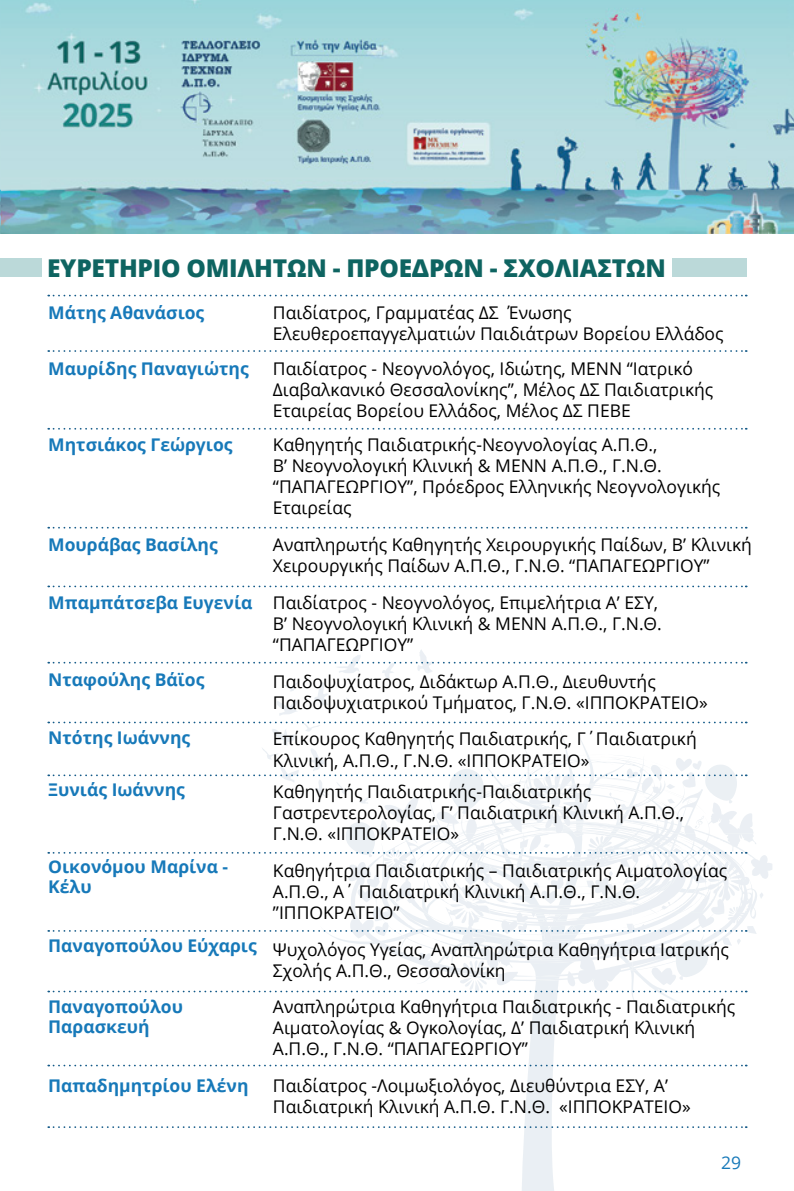
<style>
.page{position:relative;width:794px;height:1191px;background:#fff}
.page>*{position:absolute;margin:0;border:0;box-sizing:border-box;transform-origin:0 0}
.t1{font:800 24.5px "Open Sans";letter-spacing:-.01em;color:#0e6461}
.t2{font:17.5px/21px "Open Sans";color:#000}
.t3{font:700 17.5px/19.2px "Open Sans";color:#1779b9}
.t4{font:17.5px "Open Sans";color:#1779b9}
</style>
<div class="page">
<svg style="left:380px;top:735px;width:367px;height:200px"></svg>
<svg style="left:319px;top:919px;width:407px;height:272px"></svg>
<img style="left:284px;top:650px;width:150px;height:41px">
<img style="left:632px;top:803px;width:46px;height:15px">
<img style="left:490px;top:803px;width:142px;height:30px">
<img style="left:632px;top:833px;width:98px;height:58px">
<img style="left:490px;top:911px;width:129px;height:79px">
<img style="left:280px;top:754px;width:457px;height:49px">
<div style="left:0;top:258px;width:42px;height:19px;background:#bbd9d9"></div>
<div style="left:672px;top:258px;width:74px;height:19px;background:#bbd9d9"></div>
<svg style="left:48px;top:295px;width:698px;height:1px"></svg>
<svg style="left:48px;top:350px;width:698px;height:2px"></svg>
<svg style="left:48px;top:428px;width:698px;height:1px"></svg>
<svg style="left:48px;top:527px;width:698px;height:1px"></svg>
<svg style="left:48px;top:585px;width:698px;height:2px"></svg>
<svg style="left:48px;top:662px;width:698px;height:1px"></svg>
<svg style="left:48px;top:721px;width:698px;height:2px"></svg>
<svg style="left:48px;top:774px;width:698px;height:2px"></svg>
<svg style="left:48px;top:852px;width:698px;height:1px"></svg>
<svg style="left:48px;top:930px;width:698px;height:1px"></svg>
<svg style="left:48px;top:990px;width:698px;height:2px"></svg>
<svg style="left:48px;top:1064px;width:698px;height:2px"></svg>
<svg style="left:48px;top:1126px;width:698px;height:2px"></svg>
<img style="left:0;top:0;width:794px;height:233px">
<h1 class="t1" style="left:47px;top:249px;width:620px">ΕYPETHPIO ΟΜΙΛΗΤΩΝ - ΠΡΟΕΔΡΩΝ - ΣΧΟΛΙΑΣΤΩΝ</h1>
<p class="t3" style="left:48px;top:302px;width:158px">Μάτης Αθανάσιος</p>
<p class="t3" style="left:48px;top:358px;width:202px">Μαυρίδης Παναγιώτης</p>
<p class="t3" style="left:48px;top:435px;width:186px">Μητσιάκος Γεώργιος</p>
<p class="t3" style="left:48px;top:535px;width:171px">Μουράβας Βασίλης</p>
<p class="t3" style="left:48px;top:592px;width:206px">Μπαμπάτσεβα Ευγενία</p>
<p class="t3" style="left:48px;top:669px;width:158px">Νταφούλης Βάϊος</p>
<p class="t3" style="left:48px;top:727px;width:143px">Ντότης Ιωάννης</p>
<p class="t3" style="left:48px;top:780px;width:138px">Ξυνιάς Ιωάννης</p>
<p class="t3" style="left:48px;top:857px;width:181px">Οικονόμου Μαρίνα -<br>Κέλυ</p>
<p class="t3" style="left:48px;top:935px;width:210px">Παναγοπούλου Εύχαρις</p>
<p class="t3" style="left:48px;top:997px;width:136px">Παναγοπούλου<br>Παρασκευή</p>
<p class="t3" style="left:48px;top:1075px;width:202px">Παπαδημητρίου Ελένη</p>
<p class="t2" style="left:273px;top:301px;width:452px">Παιδίατρος, Γραμματέας ΔΣ Ένωσης<br>Ελευθεροεπαγγελματιών Παιδιάτρων Βορείου Ελλάδος</p>
<p class="t2" style="left:273px;top:357px;width:442px">Παιδίατρος - Νεογνολόγος, Ιδιώτης, ΜΕΝΝ “Ιατρικό<br>Διαβαλκανικό Θεσσαλονίκης”, Μέλος ΔΣ Παιδιατρικής<br>Εταιρείας Βορείου Ελλάδος, Μέλος ΔΣ ΠΕΒΕ</p>
<p class="t2" style="left:273px;top:434px;width:449px">Καθηγητής Παιδιατρικής-Νεογνολογίας Α.Π.Θ.,<br>Β’ Νεογνολογική Κλινική &amp; ΜΕΝΝ Α.Π.Θ., Γ.Ν.Θ. “ΠΑΠΑΓΕΩΡΓΙΟΥ”, Πρόεδρος Ελληνικής Νεογνολογικής Εταιρείας</p>
<p class="t2" style="left:273px;top:534px;width:480px">Αναπληρωτής Καθηγητής Χειρουργικής Παίδων, Β’ Κλινική<br>Χειρουργικής Παίδων Α.Π.Θ., Γ.Ν.Θ. “ΠΑΠΑΓΕΩΡΓΙΟΥ”</p>
<p class="t2" style="left:273px;top:591px;width:390px">Παιδίατρος - Νεογνολόγος, Επιμελήτρια Α’ ΕΣΥ,<br>Β’ Νεογνολογική Κλινική &amp; ΜΕΝΝ Α.Π.Θ., Γ.Ν.Θ. “ΠΑΠΑΓΕΩΡΓΙΟΥ”</p>
<p class="t2" style="left:273px;top:670px;width:436px">Παιδοψυχίατρος, Διδάκτωρ Α.Π.Θ., Διευθυντής<br>Παιδοψυχιατρικού Τμήματος, Γ.Ν.Θ. «ΙΠΠΟΚΡΑΤΕΙΟ»</p>
<p class="t2" style="left:273px;top:728px;width:425px">Επίκουρος Καθηγητής Παιδιατρικής, Γ΄Παιδιατρική<br>Κλινική, Α.Π.Θ., Γ.Ν.Θ. «ΙΠΠΟΚΡΑΤΕΙΟ»</p>
<p class="t2" style="left:273px;top:780px;width:413px">Καθηγητής Παιδιατρικής-Παιδιατρικής<br>Γαστρεντερολογίας, Γ’ Παιδιατρική Κλινική Α.Π.Θ.,<br>Γ.Ν.Θ. «ΙΠΠΟΚΡΑΤΕΙΟ»</p>
<p class="t2" style="left:273px;top:859px;width:456px">Καθηγήτρια Παιδιατρικής – Παιδιατρικής Αιματολογίας<br>Α.Π.Θ., Α΄ Παιδιατρική Κλινική Α.Π.Θ., Γ.Ν.Θ. ”ΙΠΠΟΚΡΑΤΕΙΟ”</p>
<p class="t2" style="left:273px;top:938px;width:457px">Ψυχολόγος Υγείας, Αναπληρώτρια Καθηγήτρια Ιατρικής<br>Σχολής Α.Π.Θ., Θεσσαλονίκη</p>
<p class="t2" style="left:273px;top:996px;width:464px">Αναπληρώτρια Καθηγήτρια Παιδιατρικής - Παιδιατρικής<br>Αιματολογίας &amp; Ογκολογίας, Δ’ Παιδιατρική Κλινική<br>Α.Π.Θ., Γ.Ν.Θ. “ΠΑΠΑΓΕΩΡΓΙΟΥ”</p>
<p class="t2" style="left:273px;top:1074px;width:419px">Παιδίατρος -Λοιμωξιολόγος, Διευθύντρια ΕΣΥ, Α’<br>Παιδιατρική Κλινική Α.Π.Θ. Γ.Ν.Θ. «ΙΠΠΟΚΡΑΤΕΙΟ»</p>
<p class="t4" style="left:721px;top:1151px;width:22px">29</p>
</div>
